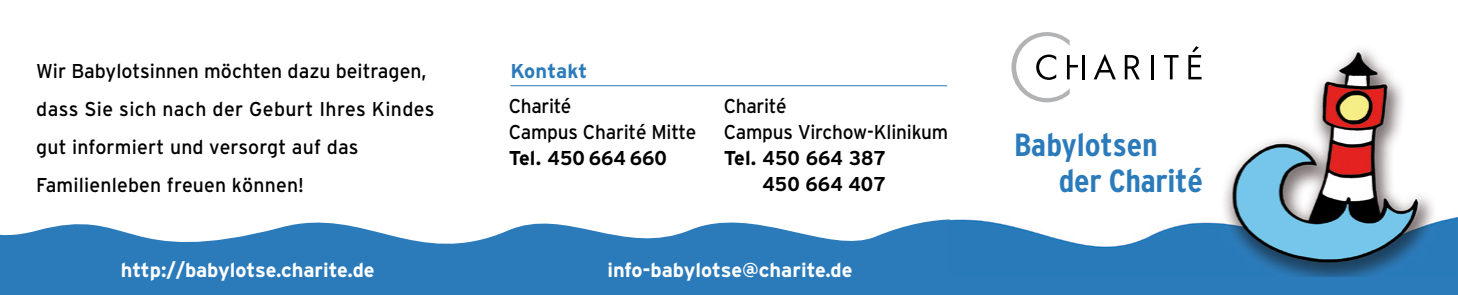
<style>
.page{position:relative;width:1458px;height:295px;background:#fff}
.page>*{position:absolute;margin:0;border:0;box-sizing:border-box;transform-origin:0 0}
.t1{font:700 condensed 32px/36px "Interstate";letter-spacing:-.01em;color:#2b7bbb;scale:1.06 1}
.t2{font:20px/38px "Interstate";color:#000}
.t3{font:20px/26px "Interstate";color:#000;scale:.95 1}
.t4{font:700 20px "Interstate";color:#fff}
.t5{font:700 20px/26px "Interstate Tab";color:#000;text-align:right}
.t6{font:700 20px "Interstate";color:#2b7bbb}
</style>
<div class="page">
<svg style="left:0;top:219px;width:1457px;height:76px;background:#4b8fc5"></svg>
<img style="left:950px;top:49px;width:507px;height:227px">
<svg style="left:1163px;top:55px;width:15px;height:24px"></svg>
<hr style="left:1150px;top:55px;width:3px;height:24px;background:#000">
<svg style="left:1093px;top:54px;width:22px;height:25px"></svg>
<svg style="left:1124px;top:55px;width:15px;height:24px"></svg>
<svg style="left:1188px;top:46px;width:13px;height:33px"></svg>
<hr style="left:1081px;top:55px;width:3px;height:24px;background:#000">
<svg style="left:1011px;top:32px;width:66px;height:70px"></svg>
<hr style="left:510px;top:85px;width:436px;height:1px;background:#2b7bbb">
<p class="t2" style="left:36px;top:51px;width:399px">Wir Babylotsinnen möchten dazu beitragen, dass Sie sich nach der Geburt Ihres Kindes gut informiert und versorgt auf das Familienleben freuen können!</p>
<p class="t6" style="left:510px;top:59px;width:78px">Kontakt</p>
<p class="t3" style="left:509px;top:93px;width:199px">Charité<br>Campus Charité Mitte</p>
<p class="t5" style="left:509px;top:145px;width:159px">Tel. 450 664 660</p>
<p class="t3" style="left:723px;top:93px;width:237px">Charité<br>Campus Virchow-Klinikum</p>
<p class="t5" style="left:723px;top:145px;width:163px">Tel. 450 664 387<br>450 664 407</p>
<p class="t4" style="left:121px;top:259px;width:255px">http://babylotse.charite.de</p>
<p class="t4" style="left:607px;top:259px;width:246px">info-babylotse@charite.de</p>
<h1 class="t1" style="left:1058px;top:126px;width:137px;text-indent:-45px">Babylotsen der Charité</h1>
</div>
